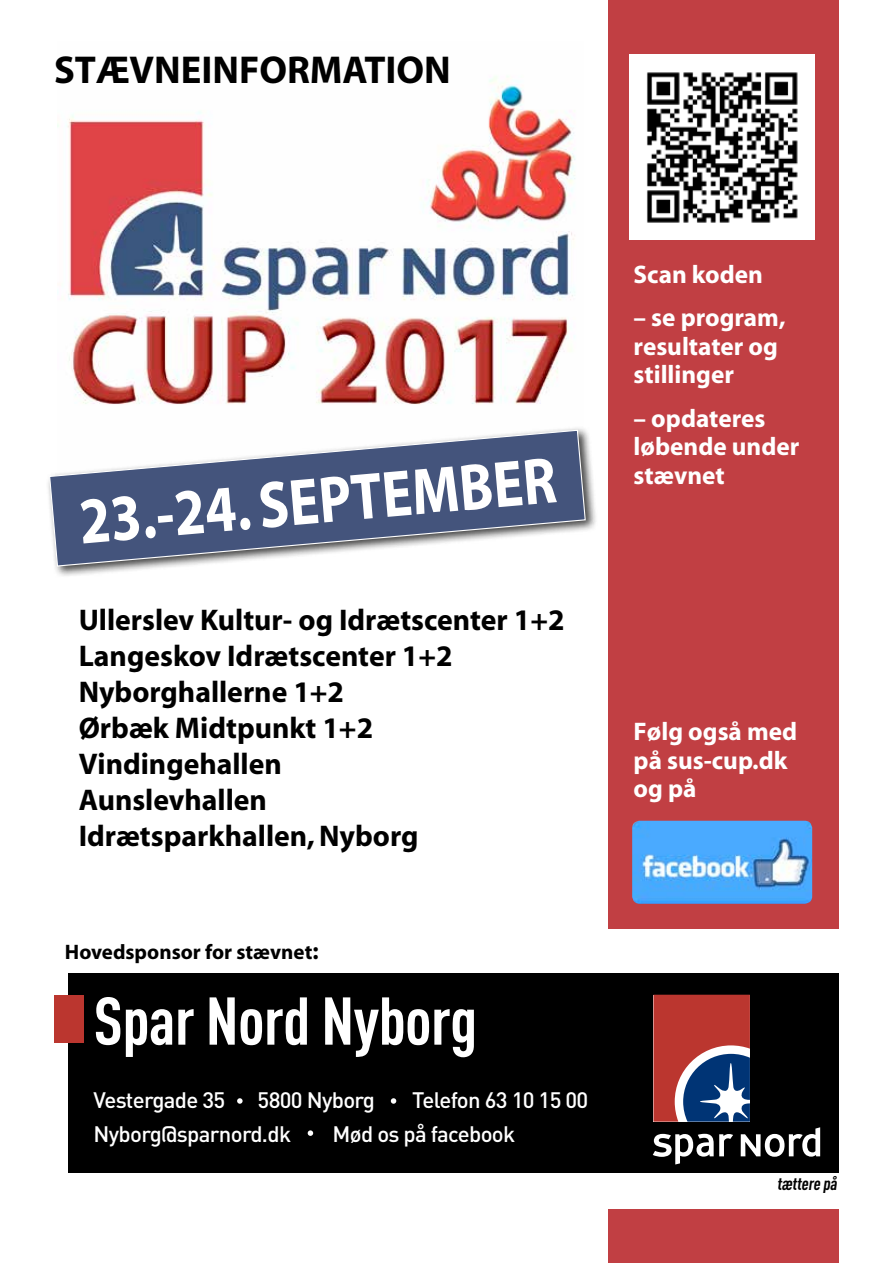
<style>
.page{position:relative;width:893px;height:1263px;background:#fff}
.page>*{position:absolute;margin:0;border:0;box-sizing:border-box;transform-origin:0 0}
.t1{font:700 condensed 66.45px "DINOT";letter-spacing:-.01em;color:#fff}
.t2{font:700 66.15px "Myriad";color:#fff;scale:.85 1}
.t3{font:700 39px "Myriad";color:#000}
.t4{font:700 30px/36px "Myriad";color:#000}
.t5{font:700 25.5px/28.5px "Myriad";color:#fff}
.t6{font:500 22.2px "DINOT";letter-spacing:-.03em;color:#fff}
.t7{font:700 21px "Myriad";color:#000}
.t8{font:700 condensed 17.7px "DINOT";color:#000}
.s1{font-size:24px}
</style>
<div class="page">
<img style="left:57px;top:76px;width:518px;height:329px">
<div style="left:608px;top:0;width:231px;height:1263px;background:#c13f43"></div>
<div style="left:54px;top:929px;width:801px;height:280px;background:#fff"></div>
<div style="left:46px;top:426px;width:551px;height:152px;background:#000;opacity:.75"></div>
<svg style="left:48px;top:429px;width:538px;height:138px"></svg>
<div style="left:68px;top:973px;width:771px;height:200px;background:#000"></div>
<svg style="left:653px;top:995px;width:167px;height:169px"></svg>
<div style="left:54px;top:995px;width:29px;height:47px;background:#bb362f"></div>
<svg style="left:237px;top:1098px;width:6px;height:6px"></svg>
<svg style="left:391px;top:1098px;width:5px;height:6px"></svg>
<svg style="left:308px;top:1130px;width:5px;height:6px"></svg>
<img style="left:632px;top:821px;width:180px;height:83px">
<img style="left:630px;top:54px;width:185px;height:185px">
<h3 class="t3" style="left:54px;top:50px;width:398px">STÆVNEINFORMATION</h3>
<h2 class="t2" style="left:76px;top:488px;width:565px;rotate:-5deg">23.-24. SEPTEMBER</h2>
<p class="t4" style="left:79px;top:603px;width:487px">Ullerslev Kultur- og Idrætscenter 1+2<br>Langeskov Idrætscenter 1+2<br>Nyborghallerne 1+2<br>Ørbæk Midtpunkt 1+2<br>Vindingehallen<br>Aunslevhallen<br>Idrætsparkhallen, Nyborg</p>
<p class="t7" style="left:65px;top:941px;width:255px">Hovedsponsor for stævnet<span class="s1">:</span></p>
<h1 class="t1" style="left:94px;top:981px;width:385px">Spar Nord Nyborg</h1>
<p class="t6" style="left:94px;top:1085px;width:133px">Vestergade 35</p>
<p class="t6" style="left:258px;top:1085px;width:119px">5800 Nyborg</p>
<p class="t6" style="left:412px;top:1085px;width:178px">Telefon 63 10 15 00</p>
<p class="t6" style="left:94px;top:1118px;width:199px">Nyborg@sparnord.dk</p>
<p class="t6" style="left:333px;top:1118px;width:184px">Mød os på facebook</p>
<p class="t5" style="left:634px;top:261px;width:131px">Scan koden</p>
<p class="t5" style="left:634px;top:304px;width:153px">– se program, resultater og stillinger</p>
<p class="t5" style="left:634px;top:405px;width:167px">– opdateres løbende under stævnet</p>
<p class="t5" style="left:634px;top:718px;width:165px">Følg også med på sus-cup.dk og på</p>
<p class="t8" style="left:777px;top:1172px;width:65px">tættere på</p>
</div>
